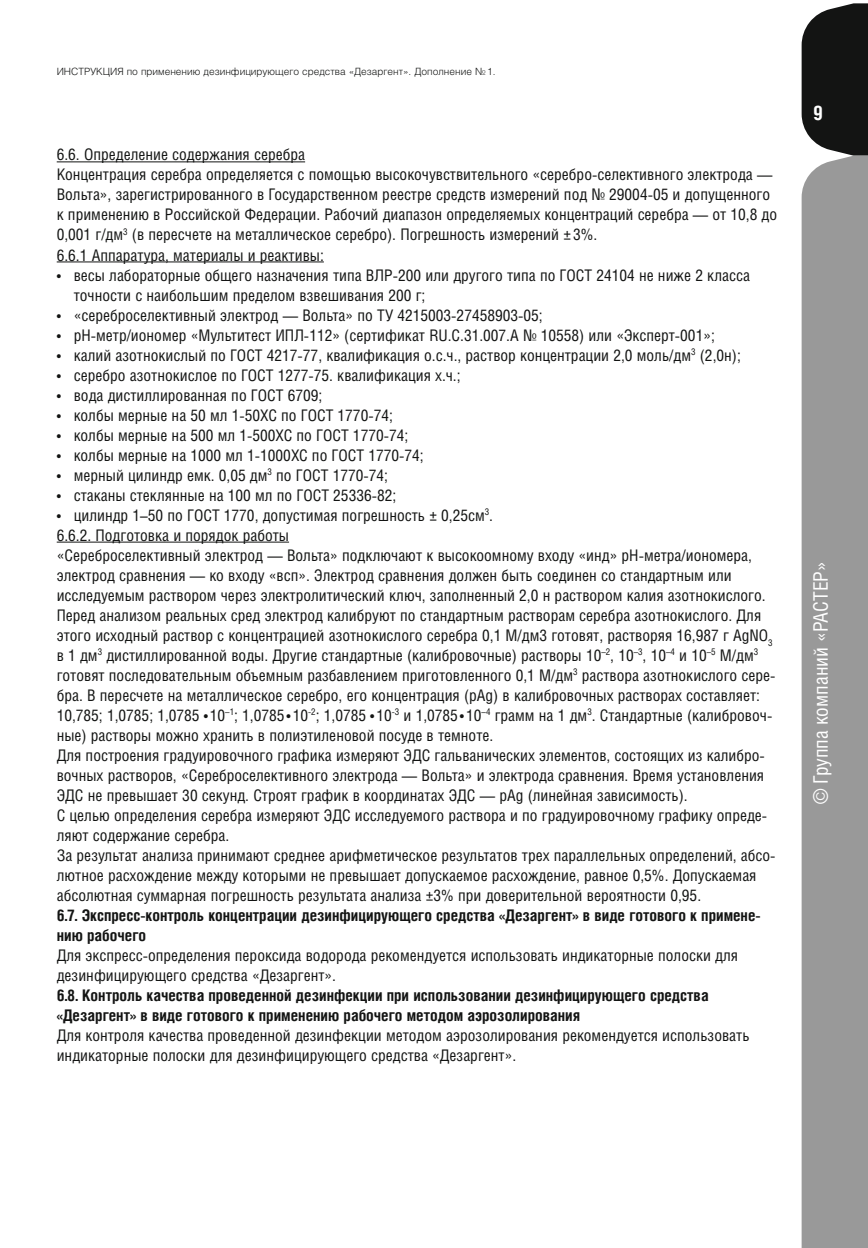
<style>
.page{position:relative;width:868px;height:1248px;background:#fff}
.page>*{position:absolute;margin:0;border:0;box-sizing:border-box;transform-origin:0 0}
.t1{font:20px "Helios Cond";color:#fff}
.t2{font:700 20px "Helios Cond";color:#fff}
.t3{font:16px/20px "Helios Cond";color:#131413}
.t4{font:700 16px/20px "Helios Cond";color:#131413}
.t5{font:300 10px "Helios";color:#131413}
</style>
<div class="page">
<svg style="left:801px;top:3px;width:66px;height:153px;background:#2f302f"></svg>
<svg style="left:801px;top:156px;width:66px;height:1091px;background:#9f9f9f"></svg>
<hr style="left:57px;top:161px;width:248px;height:1px;background:#131413">
<hr style="left:57px;top:261px;width:267px;height:1px;background:#131413">
<hr style="left:57px;top:541px;width:232px;height:1px;background:#131413">
<p class="t5" style="left:57px;top:66px;width:440px">ИНСТРУКЦИЯ по применению дезинфицирующего средства «Дезаргент». Дополнение №1.</p>
<p class="t3" style="left:57px;top:144px;width:722px">6.6. Определение содержания серебра<br>Концентрация серебра определяется с помощью высокочувствительного «серебро-селективного электрода — Вольта», зарегистрированного в Государственном реестре средств измерений под № 29004-05 и допущенного к применению в Российской Федерации. Рабочий диапазон определяемых концентраций серебра — от 10,8 до 0,001 г/дм<sup>3</sup> (в пересчете на металлическое серебро). Погрешность измерений ± 3%.<br>6.6.1 Аппаратура, материалы и реактивы:</p>
<p class="t3" style="left:74px;top:264px;width:677px;text-indent:-17px">• весы лабораторные общего назначения типа ВЛР-200 или другого типа по ГОСТ 24104 не ниже 2 класса точности с наибольшим пределом взвешивания 200 г;</p>
<p class="t3" style="left:57px;top:304px;width:487px">• «сереброселективный электрод — Вольта» по ТУ 4215003-27458903-05;</p>
<p class="t3" style="left:57px;top:324px;width:659px">• pH-метр/иономер «Мультитест ИПЛ-112» (сертификат RU.C.31.007.А № 10558) или «Эксперт-001»;</p>
<p class="t3" style="left:57px;top:344px;width:685px">• калий азотнокислый по ГОСТ 4217-77, квалификация о.с.ч., раствор концентрации 2,0 моль/дм<sup>3</sup> (2,0н);</p>
<p class="t3" style="left:57px;top:364px;width:405px">• серебро азотнокислое по ГОСТ 1277-75. квалификация х.ч.;</p>
<p class="t3" style="left:57px;top:384px;width:267px">• вода дистиллированная по ГОСТ 6709;</p>
<p class="t3" style="left:57px;top:404px;width:337px">• колбы мерные на 50 мл 1-50ХС по ГОСТ 1770-74;</p>
<p class="t3" style="left:57px;top:424px;width:353px">• колбы мерные на 500 мл 1-500ХС по ГОСТ 1770-74;</p>
<p class="t3" style="left:57px;top:444px;width:368px">• колбы мерные на 1000 мл 1-1000ХС по ГОСТ 1770-74;</p>
<p class="t3" style="left:57px;top:464px;width:333px">• мерный цилиндр емк. 0,05 дм<sup>3</sup> по ГОСТ 1770-74;</p>
<p class="t3" style="left:57px;top:484px;width:341px">• стаканы стеклянные на 100 мл по ГОСТ 25336-82;</p>
<p class="t3" style="left:57px;top:504px;width:720px">• цилиндр 1–50 по ГОСТ 1770, допустимая погрешность ± 0,25см<sup>3</sup>.<br>6.6.2. Подготовка и порядок работы<br>«Сереброселективный электрод — Вольта» подключают к высокоомному входу «инд» pH-метра/иономера, электрод сравнения — ко входу «всп». Электрод сравнения должен быть соединен со стандартным или исследуемым раствором через электролитический ключ, заполненный 2,0 н раствором калия азотнокислого.<br>Перед анализом реальных сред электрод калибруют по стандартным растворам серебра азотнокислого. Для этого исходный раствор с концентрацией азотнокислого серебра 0,1 М/дм3 готовят, растворяя 16,987 г AgNO<sub>3 </sub>в 1 дм<sup>3</sup> дистиллированной воды. Другие стандартные (калибровочные) растворы 10<sup>–2</sup>, 10<sup>–3</sup>, 10<sup>–4</sup> и 10<sup>–5</sup> М/дм<sup>3 </sup>готовят последовательным объемным разбавлением приготовленного 0,1 М/дм<sup>3</sup> раствора азотнокислого сере&shy;бра. В пересчете на металлическое серебро, его концентрация (pAg) в калибровочных растворах составляет:<br>10,785; 1,0785; 1,0785 • 10<sup>–1</sup>; 1,0785 • 10<sup>-2</sup>; 1,0785 • 10<sup>-3</sup> и 1,0785 • 10<sup>–4</sup> грамм на 1 дм<sup>3</sup>. Стандартные (калибровоч&shy;ные) растворы можно хранить в полиэтиленовой посуде в темноте.<br>Для построения градуировочного графика измеряют ЭДС гальванических элементов, состоящих из калибро&shy;вочных растворов, «Сереброселективного электрода — Вольта» и электрода сравнения. Время установления ЭДС не превышает 30 секунд. Строят график в координатах ЭДС — pAg (линейная зависимость).<br>С целью определения серебра измеряют ЭДС исследуемого раствора и по градуировочному графику опреде&shy;ляют содержание серебра.<br>За результат анализа принимают среднее арифметическое результатов трех параллельных определений, абсо&shy;лютное расхождение между которыми не превышает допускаемое расхождение, равное 0,5%. Допускаемая абсолютная суммарная погрешность результата анализа ±3% при доверительной вероятности 0,95.</p>
<p class="t4" style="left:57px;top:904px;width:705px">6.7. Экспресс-контроль концентрации дезинфицирующего средства «Дезаргент» в виде готового к примене&shy;нию рабочего</p>
<p class="t3" style="left:57px;top:944px;width:682px">Для экспресс-определения пероксида водорода рекомендуется использовать индикаторные полоски для дезинфицирующего средства «Дезаргент».</p>
<p class="t4" style="left:57px;top:984px;width:653px">6.8. Контроль качества проведенной дезинфекции при использовании дезинфицирующего средства «Дезаргент» в виде готового к применению рабочего методом аэрозолирования</p>
<p class="t3" style="left:57px;top:1024px;width:694px">Для контроля качества проведенной дезинфекции методом аэрозолирования рекомендуется использовать индикаторные полоски для дезинфицирующего средства «Дезаргент».</p>
<p class="t2" style="left:813px;top:101px;width:11px">9</p>
<p class="t1" style="left:808px;top:804px;width:245px;rotate:-90deg">© Группа компаний «РАСТЕР»</p>
</div>
